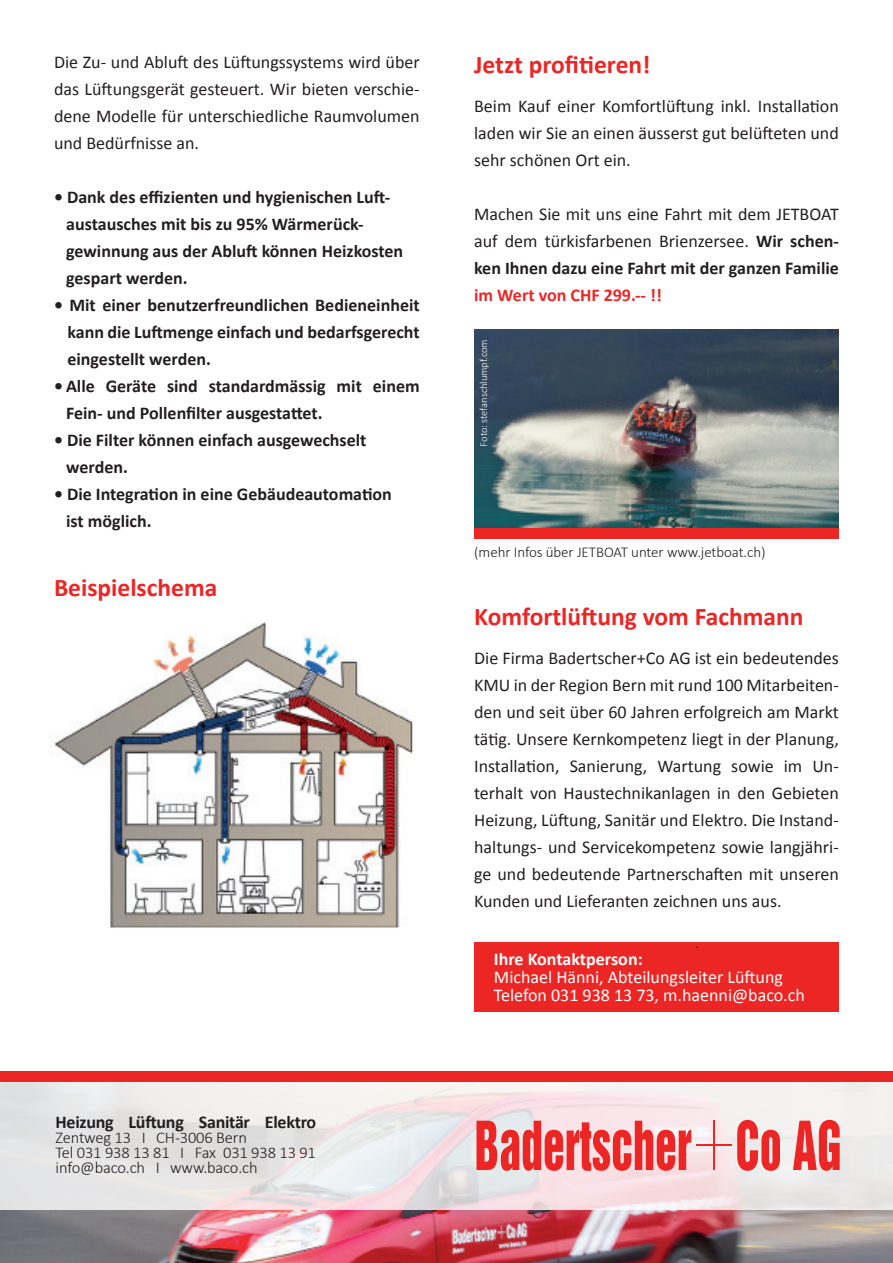
<style>
.page{position:relative;width:893px;height:1263px;background:#fff}
.page>*{position:absolute;margin:0;border:0;box-sizing:border-box;transform-origin:0 0}
.t1{font:700 25.5px "Calibri";color:#ec2624}
.t2{font:18px/27px "Calibri";color:#231f20;text-align:justify}
.t3{font:700 18px/27px "Calibri";color:#231f20}
.t4{font:18px/18px "Calibri";color:#fff}
.t5{font:700 18px "Calibri";color:#ec2624}
.t6{font:700 18px "Calibri";color:#fff}
.t7{font:300 16.5px/15px "Calibri";letter-spacing:-.01em;color:#231f20}
.t8{font:300 15px "Calibri";letter-spacing:-.005em;color:#231f20}
.t9{font:300 10.5px "Calibri";letter-spacing:-.005em;color:#fff}
.s1{font-weight:700}
</style>
<div class="page">
<img style="left:0;top:1210px;width:893px;height:53px">
<svg style="left:0;top:1082px;width:893px;height:128px"></svg>
<svg style="left:476px;top:1121px;width:215px;height:50px;background:#ef7878"></svg>
<svg style="left:737px;top:1120px;width:43px;height:51px"></svg>
<svg style="left:793px;top:1120px;width:47px;height:51px;background:#ec6c6b"></svg>
<hr style="left:713px;top:1121px;width:1px;height:49px;background:#ec2624">
<hr style="left:696px;top:1145px;width:36px;height:1px;background:#ec2624">
<div style="left:0;top:1071px;width:893px;height:11px;background:#ec2624"></div>
<img style="left:474px;top:329px;width:365px;height:199px">
<div style="left:474px;top:528px;width:365px;height:11px;background:#ec2624"></div>
<div style="left:475px;top:942px;width:364px;height:70px;background:#ec2624"></div>
<img style="left:50px;top:622px;width:363px;height:306px">
<p class="t2" style="left:54px;top:48px;width:367px">Die Zu- und Abluft des Lüftungssystems wird über das Lüftungsgerät gesteuert. Wir bieten verschie&shy;dene Modelle für unterschiedliche Raumvolumen und Bedürfnisse an.</p>
<p class="t3" style="left:66px;top:183px;width:338px;text-indent:-12px">• Dank des effizienten und hygienischen Luft&shy;austausches mit bis zu 95% Wärmerück&shy;gewinnung aus der Abluft können Heizkosten gespart werden.</p>
<p class="t3" style="left:68px;top:291px;width:354px;text-align:justify;text-indent:-14px">• Mit einer benutzerfreundlichen Bedieneinheit kann die Luftmenge einfach und bedarfsgerecht eingestellt werden.</p>
<p class="t3" style="left:66px;top:372px;width:355px;text-indent:-12px">• Alle Geräte sind standardmässig mit einem<br>Fein- und Pollenfilter ausgestattet.</p>
<p class="t3" style="left:66px;top:426px;width:302px;text-indent:-12px">• Die Filter können einfach ausgewechselt werden.</p>
<p class="t3" style="left:66px;top:480px;width:327px;text-indent:-12px">• Die Integration in eine Gebäudeautomation ist möglich.</p>
<h1 class="t1" style="left:54px;top:571px;width:165px">Beispielschema</h1>
<p class="t3" style="left:56px;top:1108px;width:262px">Heizung Lüftung Sanitär Elektro</p>
<p class="t7" style="left:56px;top:1130px;width:262px">Zentweg 13 I CH-3006 Bern<br>Tel 031 938 13 81 I Fax 031 938 13 91 info@baco.ch I www.baco.ch</p>
<h1 class="t1" style="left:474px;top:48px;width:178px">Jetzt profitieren!</h1>
<p class="t2" style="left:474px;top:93px;width:366px">Beim Kauf einer Komfortlüftung inkl. Installation laden wir Sie an einen äusserst gut belüfteten und sehr schönen Ort ein.</p>
<p class="t2" style="left:474px;top:201px;width:366px">Machen Sie mit uns eine Fahrt mit dem JETBOAT auf dem türkisfarbenen Brienzersee. <span class="s1">Wir schen&shy;ken Ihnen dazu eine Fahrt mit der ganzen Familie</span></p>
<p class="t5" style="left:474px;top:284px;width:189px">im Wert von CHF 299.-- !!</p>
<p class="t9" style="left:477px;top:446px;width:109px;rotate:-90deg">Foto: stefanschlumpf.com</p>
<p class="t8" style="left:474px;top:543px;width:293px">(mehr Infos über JETBOAT unter www.jetboat.ch)</p>
<h1 class="t1" style="left:474px;top:600px;width:331px">Komfortlüftung vom Fachmann</h1>
<p class="t2" style="left:474px;top:645px;width:366px">Die Firma Badertscher+Co AG ist ein bedeutendes KMU in der Region Bern mit rund 100 Mitarbeiten&shy;den und seit über 60 Jahren erfolgreich am Markt tätig. Unsere Kernkompetenz liegt in der Planung, Installation, Sanierung, Wartung sowie im Un&shy;terhalt von Haustechnikanlagen in den Gebieten Heizung, Lüftung, Sanitär und Elektro. Die Instand&shy;haltungs- und Servicekompetenz sowie langjähri&shy;ge und bedeutende Partnerschaften mit unseren Kunden und Lieferanten zeichnen uns aus.</p>
<p class="t6" style="left:494px;top:948px;width:150px">Ihre Kontaktperson:</p>
<p class="t4" style="left:494px;top:968px;width:312px">Michael Hänni, Abteilungsleiter Lüftung<br>Telefon 031 938 13 73, m.haenni@baco.ch</p>
</div>
